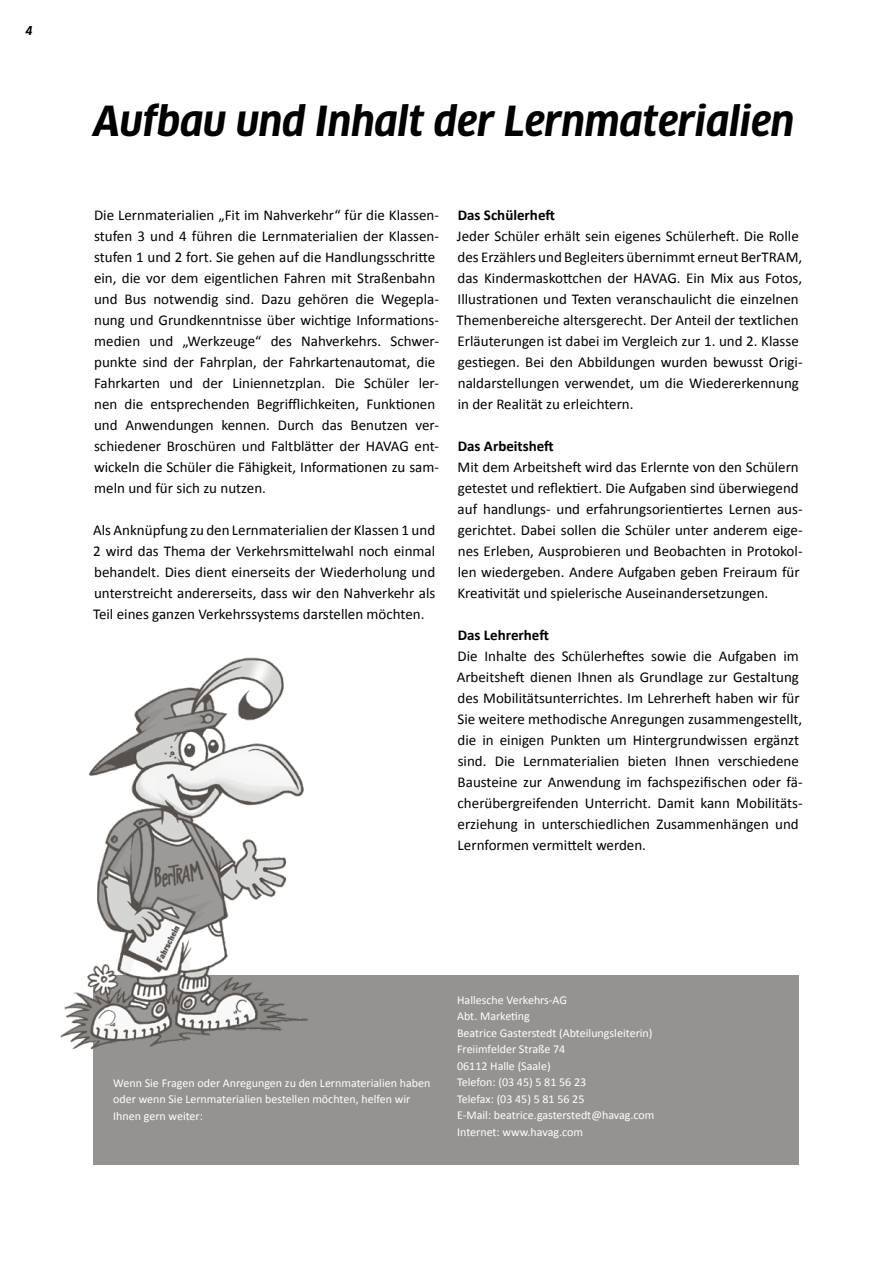
<style>
.page{position:relative;width:893px;height:1263px;background:#fff}
.page>*{position:absolute;margin:0;border:0;box-sizing:border-box;transform-origin:0 0}
.t1{font:italic 700 40.5px "Clan OT Narr";color:#000}
.t2{font:15px/21px "Calibri";color:#000}
.t3{font:700 15px "Calibri";color:#000}
.t4{font:12px/16.5px "Calibri";color:#fff}
.t5{font:italic 700 12px "Clan OT Narr";color:#000}
</style>
<div class="page">
<div style="left:94px;top:976px;width:705px;height:189px;background:#959391"></div>
<img style="left:60px;top:657px;width:270px;height:404px">
<p class="t5" style="left:26px;top:24px;width:9px">4</p>
<h1 class="t1" style="left:94px;top:97px;width:702px">Aufbau und Inhalt der Lernmaterialien</h1>
<p class="t2" style="left:94px;top:204px;width:346px">Die Lernmaterialien „Fit im Nahverkehr“ für die Klassen&shy;stufen 3 und 4 führen die Lernmaterialien der Klassen&shy;stufen 1 und 2 fort. Sie gehen auf die Handlungsschritte ein, die vor dem eigentlichen Fahren mit Straßenbahn und Bus notwendig sind. Dazu gehören die Wegepla&shy;nung und Grundkenntnisse über wichtige Informations&shy;medien und „Werkzeuge“ des Nahverkehrs. Schwer&shy;punkte sind der Fahrplan, der Fahrkartenautomat, die Fahrkarten und der Liniennetzplan. Die Schüler ler&shy;nen die entsprechenden Begrifflichkeiten, Funktionen und Anwendungen kennen. Durch das Benutzen ver&shy;schiedener Broschüren und Faltblätter der HAVAG ent&shy;wickeln die Schüler die Fähigkeit, Informationen zu sam&shy;meln und für sich zu nutzen.</p>
<p class="t2" style="left:93px;top:519px;width:344px;text-align:justify">Als Anknüpfung zu den Lernmaterialien der Klassen 1 und 2 wird das Thema der Verkehrsmittelwahl noch einmal behandelt. Dies dient einerseits der Wiederholung und unterstreicht andererseits, dass wir den Nahverkehr als Teil eines ganzen Verkehrssystems darstellen möchten.</p>
<p class="t3" style="left:458px;top:205px;width:99px">Das Schülerheft</p>
<p class="t2" style="left:457px;top:225px;width:347px">Jeder Schüler erhält sein eigenes Schülerheft. Die Rolle des Erzählers und Begleiters übernimmt erneut BerTRAM, das Kindermaskottchen der HAVAG. Ein Mix aus Fotos, Illustrationen und Texten veranschaulicht die einzelnen Themenbereiche altersgerecht. Der Anteil der textlichen Erläuterungen ist dabei im Vergleich zur 1. und 2. Klasse gestiegen. Bei den Abbildungen wurden bewusst Origi&shy;naldarstellungen verwendet, um die Wiedererkennung in der Realität zu erleichtern.</p>
<p class="t3" style="left:458px;top:436px;width:98px">Das Arbeitsheft</p>
<p class="t2" style="left:458px;top:456px;width:346px">Mit dem Arbeitsheft wird das Erlernte von den Schülern getestet und reflektiert. Die Aufgaben sind überwiegend auf handlungs- und erfahrungsorientiertes Lernen aus&shy;gerichtet. Dabei sollen die Schüler unter anderem eige&shy;nes Erleben, Ausprobieren und Beobachten in Protokol&shy;len wiedergeben. Andere Aufgaben geben Freiraum für Kreativität und spielerische Auseinandersetzungen.</p>
<p class="t3" style="left:458px;top:625px;width:93px">Das Lehrerheft</p>
<p class="t2" style="left:457px;top:645px;width:347px">Die Inhalte des Schülerheftes sowie die Aufgaben im Arbeitsheft dienen Ihnen als Grundlage zur Gestaltung des Mobilitätsunterrichtes. Im Lehrerheft haben wir für Sie weitere methodische Anregungen zusammengestellt, die in einigen Punkten um Hintergrundwissen ergänzt sind. Die Lernmaterialien bieten Ihnen verschiedene Bausteine zur Anwendung im fachspezifischen oder fä&shy;cherübergreifenden Unterricht. Damit kann Mobilitäts&shy;erziehung in unterschiedlichen Zusammenhängen und Lernformen vermittelt werden.</p>
<p class="t4" style="left:113px;top:1074px;width:319px">Wenn Sie Fragen oder Anregungen zu den Lernmaterialien haben oder wenn Sie Lernmaterialien bestellen möchten, helfen wir<br>Ihnen gern weiter:</p>
<p class="t4" style="left:457px;top:992px;width:199px">Hallesche Verkehrs-AG<br>Abt. Marketing<br>Beatrice Gasterstedt (Abteilungsleiterin)<br>Freiimfelder Straße 74<br>06112 Halle (Saale)<br>Telefon: (03 45) 5 81 56 23<br>Telefax: (03 45) 5 81 56 25<br>E-Mail: beatrice.gasterstedt@havag.com<br>Internet: www.havag.com</p>
</div>
